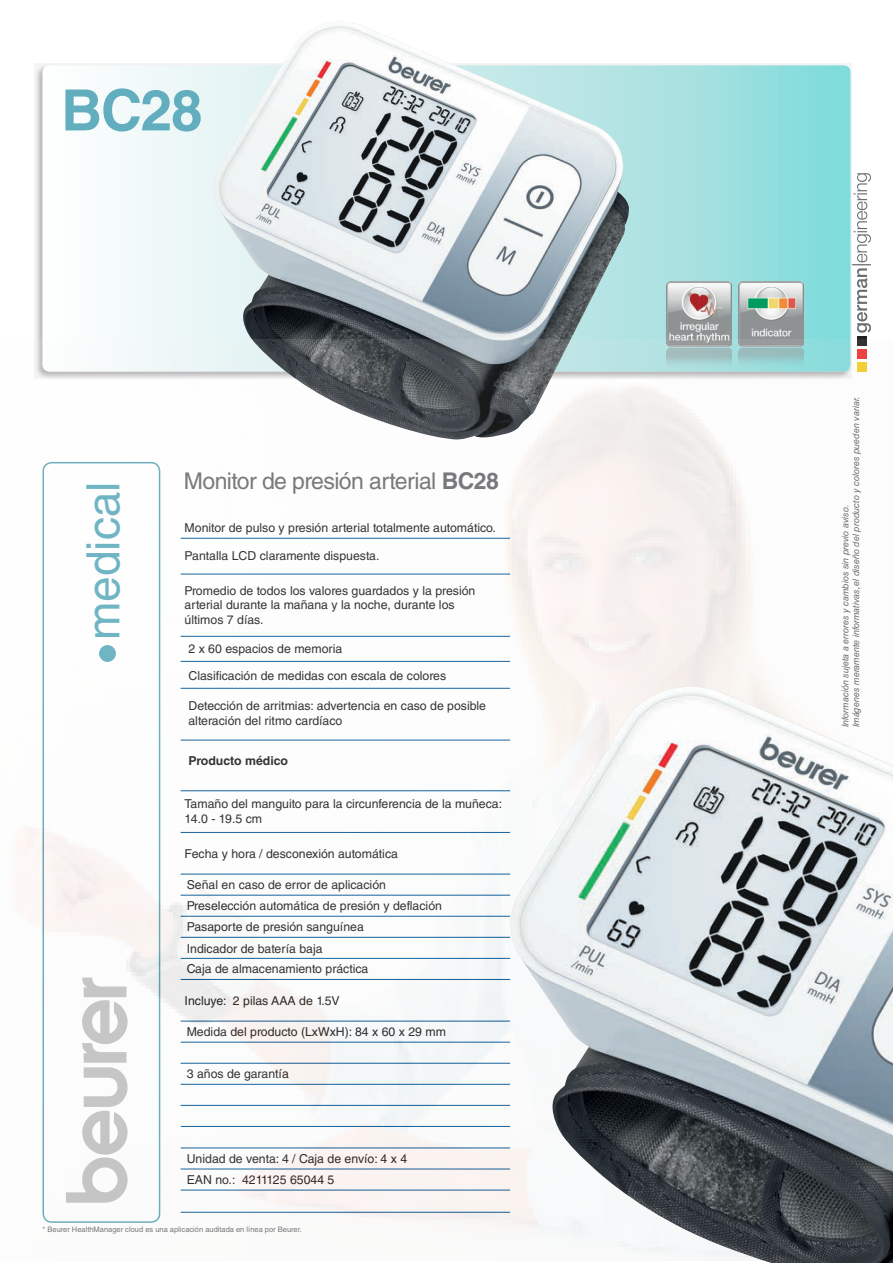
<style>
.page{position:relative;width:893px;height:1263px;background:#fff}
.page>*{position:absolute;margin:0;border:0;box-sizing:border-box;transform-origin:0 0}
.t1{font:700 57px "Helvetica LT Std";color:#62aebf}
.t2{font:46.05px "Helvetica LT Std";color:#62aebf}
.t3{font:23.1px "Helvetica LT Std";letter-spacing:-.025em;color:#6c6d70}
.t4{font:18.9px "Myriad Pro";color:#6c6d70}
.t5{font:12.3px/14.7px "Helvetica LT Std";color:#231f20}
.t6{font:700 12.3px "Helvetica LT Std";color:#231f20}
.t7{font:italic 9px/10.8px "Helvetica LT Std";color:#6c6d70}
.t8{font:7.5px "Helvetica LT Std";color:#6c6d70}
.s1{font-weight:700}
</style>
<div class="page">
<div style="left:43px;top:65px;width:807px;height:307px;background:#80dbdb;border-radius:7px"></div>
<svg style="left:43px;top:65px;width:781px;height:274px;background:#c8ecec"></svg>
<svg style="left:857px;top:268px;width:14px;height:65px"></svg>
<svg style="left:854px;top:173px;width:17px;height:89px"></svg>
<div style="left:857px;top:336px;width:10px;height:10px;background:#231f20"></div>
<img style="left:214px;top:22px;width:416px;height:317px">
<img style="left:738px;top:281px;width:65px;height:58px">
<img style="left:667px;top:281px;width:65px;height:58px">
<img style="left:16px;top:339px;width:851px;height:888px">
<img style="left:510px;top:686px;width:383px;height:577px">
<h1 class="t1" style="left:61px;top:76px;width:143px">BC28</h1>
<h2 class="t2" style="left:77px;top:640px;width:160px;rotate:-90deg">medical</h2>
<h3 class="t3" style="left:184px;top:467px;width:316px">Monitor de presión arterial <span class="s1">BC28</span></h3>
<p class="t5" style="left:185px;top:521px;width:313px">Monitor de pulso y presión arterial totalmente automático.</p>
<p class="t5" style="left:185px;top:548px;width:196px">Pantalla LCD claramente dispuesta.</p>
<p class="t5" style="left:185px;top:583px;width:292px">Promedio de todos los valores guardados y la presión arterial durante la mañana y la noche, durante los últimos 7 días.</p>
<p class="t5" style="left:188px;top:635px;width:259px;line-height:26.8px">2 x 60 espacios de memoria<br>Clasificación de medidas con escala de colores</p>
<p class="t5" style="left:188px;top:699px;width:299px">Detección de arritmias: advertencia en caso de posible alteración del ritmo cardíaco</p>
<p class="t6" style="left:188px;top:753px;width:101px">Producto médico</p>
<p class="t5" style="left:185px;top:796px;width:319px">Tamaño del manguito para la circunferencia de la muñeca:<br>14.0 - 19.5 cm</p>
<p class="t5" style="left:185px;top:846px;width:215px">Fecha y hora / desconexión automática</p>
<p class="t5" style="left:187px;top:874px;width:257px;line-height:21px">Señal en caso de error de aplicación<br>Preselección automática de presión y deflación<br>Pasaporte de presión sanguínea</p>
<p class="t5" style="left:187px;top:939px;width:183px;line-height:20px">Indicador de batería baja<br>Caja de almacenamiento práctica</p>
<p class="t5" style="left:185px;top:993px;width:157px">Incluye: 2 pilas AAA de 1.5V</p>
<p class="t5" style="left:187px;top:1024px;width:261px">Medida del producto (LxWxH): 84 x 60 x 29 mm</p>
<p class="t5" style="left:187px;top:1066px;width:104px">3 años de garantía</p>
<p class="t5" style="left:187px;top:1148px;width:222px;line-height:21px">Unidad de venta: 4 / Caja de envío: 4 x 4<br>EAN no.: 4211125 65044 5</p>
<p class="t8" style="left:43px;top:1225px;width:261px">* Beurer HealthManager cloud es una aplicación auditada en línea por Beurer.</p>
<h3 class="t4" style="left:849px;top:267px;width:6px;rotate:-90deg">|</h3>
<p class="t7" style="left:840px;top:727px;width:332px;rotate:-90deg">Información sujeta a errores y cambios sin previo aviso.<br>Imágenes meramente informativas, el diseño del producto y colores pueden variar.</p>
</div>
